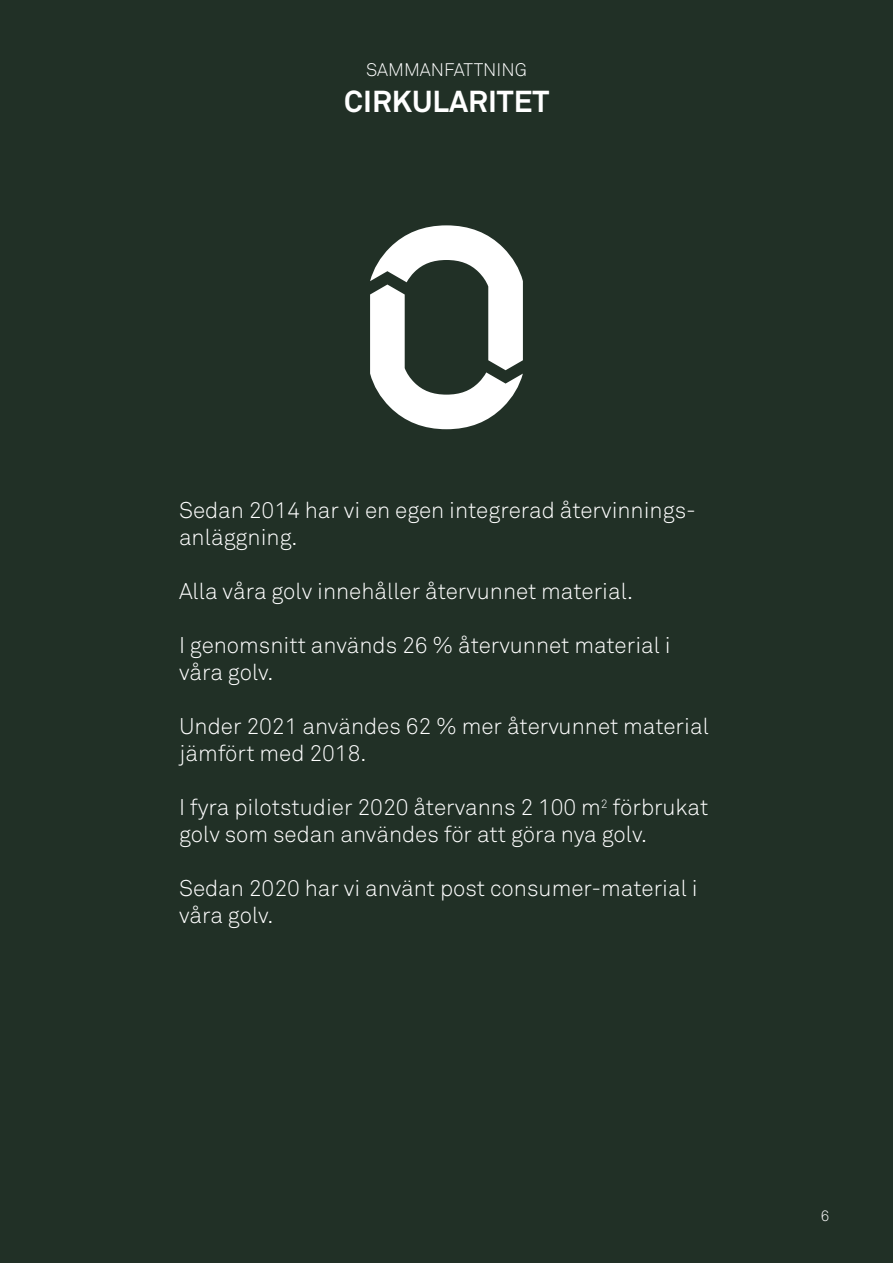
<style>
.page{position:relative;width:893px;height:1263px;background:#213026}
.page>*{position:absolute;margin:0;border:0;box-sizing:border-box;transform-origin:0 0}
.t1{font:700 30px "Akkurat";color:#fff}
.t2{font:300 22.5px/27px "Akkurat";color:#fff}
.t3{font:300 18px "Akkurat";color:#fff}
.t4{font:300 15px "Akkurat";color:#fff}
</style>
<div class="page">
<svg style="left:370px;top:225px;width:153px;height:204px"></svg>
<p class="t3" style="left:366px;top:58px;width:162px">SAMMANFATTNING</p>
<h1 class="t1" style="left:344px;top:82px;width:207px">CIRKULARITET</h1>
<p class="t2" style="left:179px;top:496px;width:518px">Sedan 2014 har vi en egen integrerad återvinnings&shy;anläggning.</p>
<p class="t2" style="left:179px;top:577px;width:456px">Alla våra golv innehåller återvunnet material.</p>
<p class="t2" style="left:179px;top:631px;width:493px">I genomsnitt används 26 % återvunnet material i våra golv.</p>
<p class="t2" style="left:179px;top:712px;width:531px">Under 2021 användes 62 % mer återvunnet material jämfört med 2018.</p>
<p class="t2" style="left:179px;top:793px;width:531px">I fyra pilotstudier 2020 återvanns 2 100 m<sup>2</sup> förbrukat golv som sedan användes för att göra nya golv.</p>
<p class="t2" style="left:179px;top:874px;width:520px">Sedan 2020 har vi använt post consumer-material i våra golv.</p>
<p class="t4" style="left:821px;top:1206px;width:10px">6</p>
</div>
